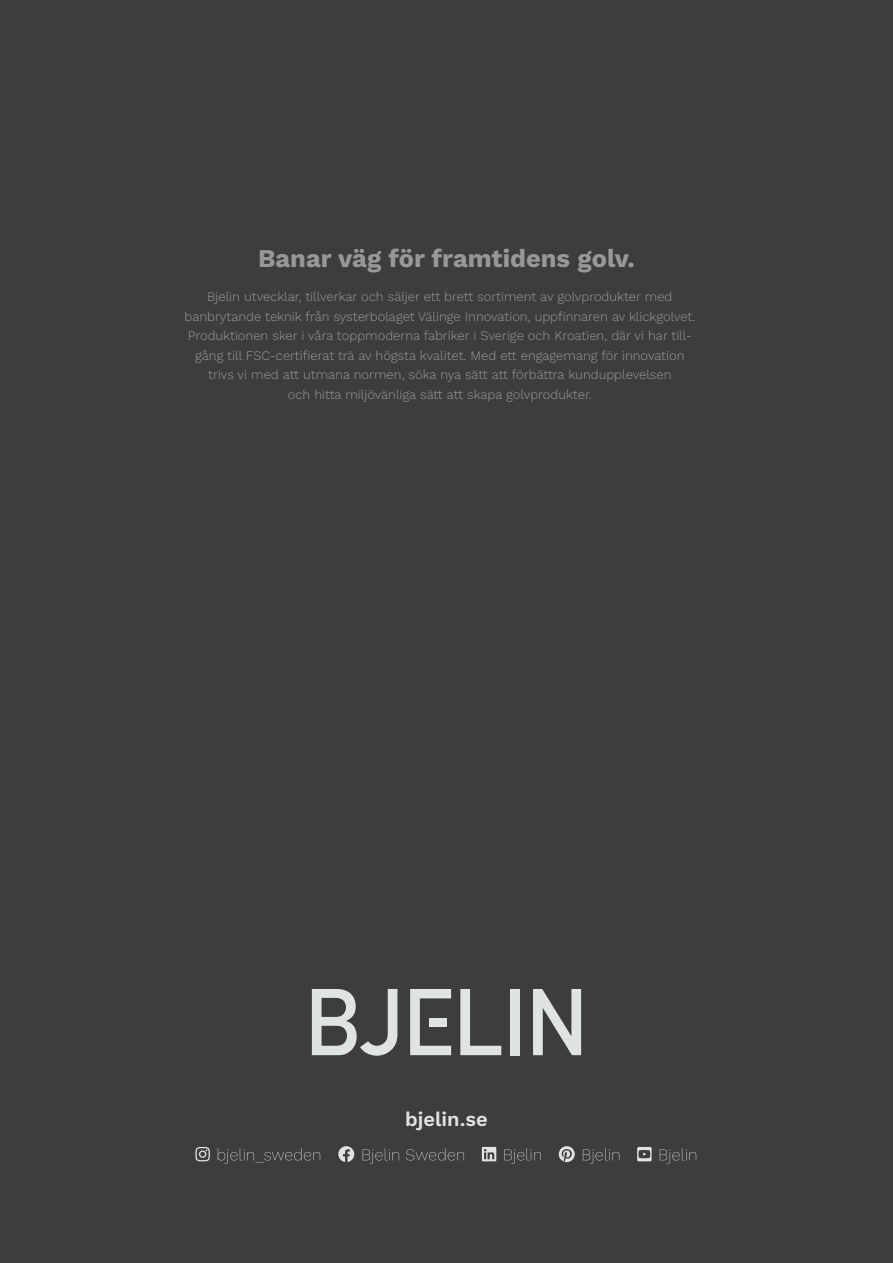
<style>
.page{position:relative;width:893px;height:1263px;background:#3d3d3d}
.page>*{position:absolute;margin:0;border:0;box-sizing:border-box;transform-origin:0 0}
.t1{font:25.5px "Work Sans";color:#979998}
.t2{font:20.1px "Work Sans";color:#e0e3e3}
.t3{font:13.05px/19.5px "Work Sans";color:#979998;text-align:center}
</style>
<div class="page">
<svg style="left:195px;top:1146px;width:501px;height:18px"></svg>
<svg style="left:312px;top:989px;width:85px;height:67px"></svg>
<svg style="left:460px;top:989px;width:41px;height:66px"></svg>
<div style="left:511px;top:989px;width:9px;height:66px;background:#e0e3e3"></div>
<svg style="left:533px;top:989px;width:48px;height:66px"></svg>
<svg style="left:410px;top:989px;width:41px;height:66px"></svg>
<h1 class="t1" style="left:258px;top:239px;width:378px">Banar väg för framtidens golv.</h1>
<p class="t3" style="left:184px;top:287px;width:512px">Bjelin utvecklar, tillverkar och säljer ett brett sortiment av golvprodukter med banbrytande teknik från systerbolaget Välinge Innovation, uppfinnaren av klickgolvet.<br>Produktionen sker i våra toppmoderna fabriker i Sverige och Kroatien, där vi har till&shy;gång till FSC-certifierat trä av högsta kvalitet. Med ett engagemang för innovation trivs vi med att utmana normen, söka nya sätt att förbättra kundupplevelsen<br>och hitta miljövänliga sätt att skapa golvprodukter.</p>
<h2 class="t2" style="left:405px;top:1104px;width:84px">bjelin.se</h2>
</div>
